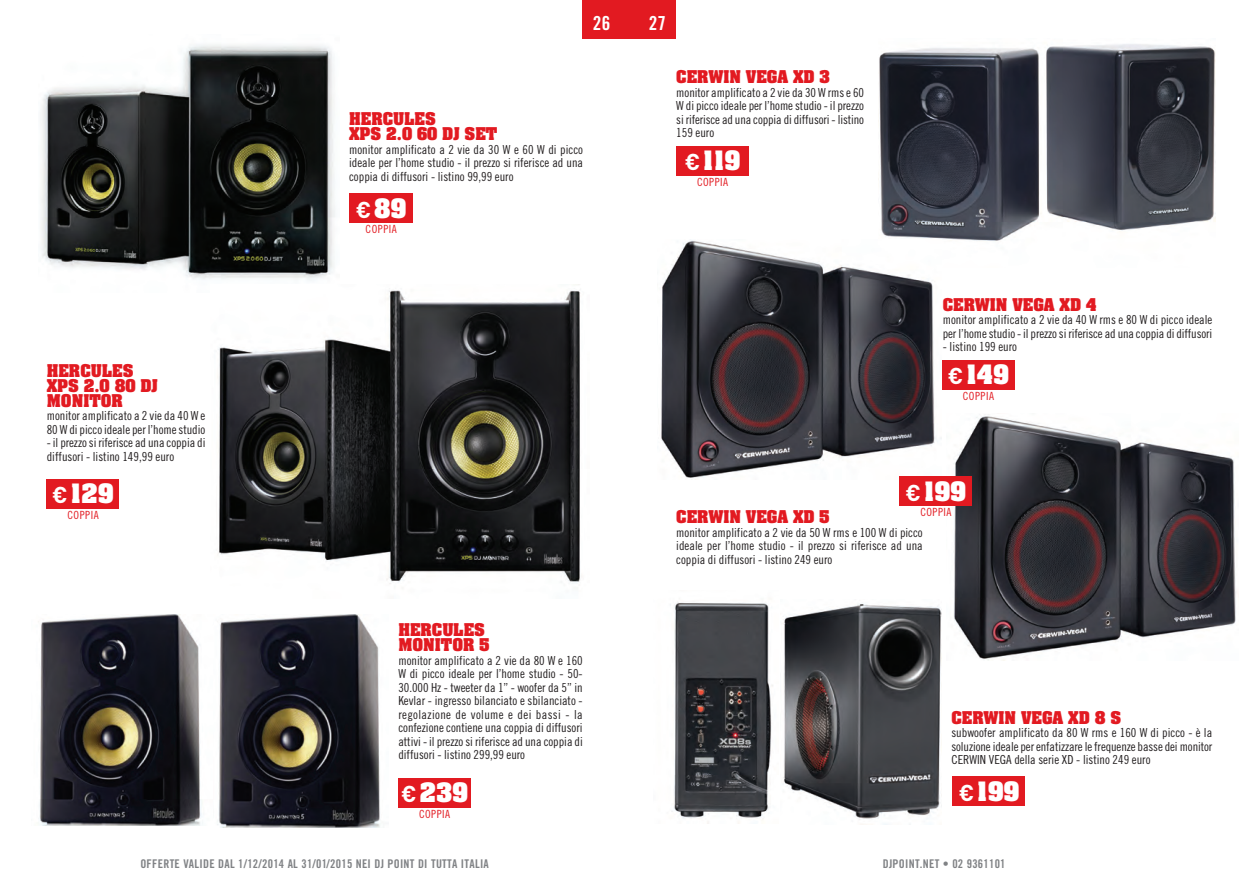
<style>
.page{position:relative;width:1259px;height:893px;background:#fff}
.page>*{position:absolute;margin:0;border:0;box-sizing:border-box;transform-origin:0 0}
.t1{font:700 22.8px "Aachen Std";letter-spacing:.015em;color:#fff}
.t2{font:19.35px "Trade Gothic LT Std Bd Cn 20";color:#fff}
.t3{font:700 15px/15px "Aachen Std";color:#e21a21}
.t4{font:12.45px/13.5px "Trade Gothic LT Std Cn 18";color:#231f20;text-align:justify}
.t5{font:12px "Trade Gothic LT Std Bd Cn 20";letter-spacing:.02em;color:#808285}
.t6{font:11.25px "Trade Gothic LT Std Cn 18";letter-spacing:.045em;color:#e21a21}
.s1{font-family:"DIN Pro"}
</style>
<div class="page">
<img style="left:38px;top:614px;width:165px;height:211px">
<img style="left:217px;top:615px;width:163px;height:212px">
<div style="left:583px;top:0;width:93px;height:38px;background:#e21a21"></div>
<img style="left:878px;top:44px;width:337px;height:197px">
<img style="left:670px;top:602px;width:103px;height:222px">
<img style="left:954px;top:414px;width:282px;height:247px">
<img style="left:41px;top:44px;width:294px;height:237px">
<img style="left:218px;top:290px;width:362px;height:294px">
<img style="left:783px;top:604px;width:158px;height:221px">
<img style="left:661px;top:239px;width:280px;height:239px">
<div style="left:47px;top:479px;width:72px;height:30px;background:#e21a21"></div>
<div style="left:349px;top:193px;width:64px;height:30px;background:#e21a21"></div>
<div style="left:676px;top:146px;width:72px;height:30px;background:#e21a21"></div>
<div style="left:952px;top:776px;width:73px;height:30px;background:#e21a21"></div>
<div style="left:899px;top:476px;width:73px;height:30px;background:#e21a21"></div>
<div style="left:942px;top:360px;width:72px;height:30px;background:#e21a21"></div>
<div style="left:398px;top:778px;width:73px;height:30px;background:#e21a21"></div>
<p class="t3" style="left:47px;top:364px;width:113px">HERCULES<br>XPS 2.0 80 DJ<br>MONITOR</p>
<p class="t4" style="left:47px;top:410px;width:160px">monitor amplificato a 2 vie da 40 W e<br>80 W di picco ideale per l’home studio</p>
<p class="t4" style="left:47px;top:437px;width:160px">- il prezzo si riferisce ad una coppia di diffusori - listino 149,99 euro</p>
<h1 class="t1" style="left:52px;top:482px;width:63px"><span class="s1">€</span>129</h1>
<p class="t6" style="left:67px;top:511px;width:33px">COPPIA</p>
<h2 class="t2" style="left:593px;top:16px;width:19px">26</h2>
<h2 class="t2" style="left:648px;top:16px;width:19px">27</h2>
<p class="t3" style="left:349px;top:113px;width:150px">HERCULES<br>XPS 2.0 60 DJ SET</p>
<p class="t4" style="left:349px;top:144px;width:235px">monitor amplificato a 2 vie da 30 W e 60 W di picco ideale per l’home studio - il prezzo si riferisce ad una coppia di diffusori - listino 99,99 euro</p>
<h1 class="t1" style="left:356px;top:196px;width:52px"><span class="s1">€</span>89</h1>
<p class="t6" style="left:365px;top:225px;width:33px">COPPIA</p>
<p class="t3" style="left:676px;top:70px;width:155px">CERWIN VEGA XD 3</p>
<p class="t4" style="left:676px;top:86px;width:189px">monitor amplificato a 2 vie da 30 W rms e 60<br>W di picco ideale per l’home studio - il prezzo si riferisce ad una coppia di diffusori - listino 159 euro</p>
<h1 class="t1" style="left:684px;top:149px;width:57px"><span class="s1">€</span>119</h1>
<p class="t6" style="left:697px;top:178px;width:33px">COPPIA</p>
<p class="t3" style="left:943px;top:298px;width:155px">CERWIN VEGA XD 4</p>
<p class="t4" style="left:943px;top:314px;width:271px">monitor amplificato a 2 vie da 40 W rms e 80 W di picco ideale per l’home studio - il prezzo si riferisce ad una coppia di diffusori</p>
<p class="t4" style="left:943px;top:341px;width:76px">- listino 199 euro</p>
<h1 class="t1" style="left:947px;top:363px;width:63px"><span class="s1">€</span>149</h1>
<p class="t6" style="left:963px;top:392px;width:33px">COPPIA</p>
<p class="t3" style="left:398px;top:624px;width:92px">HERCULES<br>MONITOR 5</p>
<p class="t4" style="left:398px;top:655px;width:186px">monitor amplificato a 2 vie da 80 W e 160<br>W di picco ideale per l’home studio - 50- 30.000 Hz - tweeter da 1” - woofer da 5” in Kevlar - ingresso bilanciato e sbilanciato - regolazione de volume e dei bassi - la confezione contiene una coppia di diffusori attivi - il prezzo si riferisce ad una coppia di diffusori - listino 299,99 euro</p>
<h1 class="t1" style="left:401px;top:781px;width:68px"><span class="s1">€</span>239</h1>
<p class="t6" style="left:419px;top:810px;width:33px">COPPIA</p>
<h1 class="t1" style="left:905px;top:479px;width:62px"><span class="s1">€</span>199</h1>
<p class="t6" style="left:920px;top:508px;width:33px">COPPIA</p>
<p class="t3" style="left:676px;top:511px;width:155px">CERWIN VEGA XD 5</p>
<p class="t4" style="left:676px;top:527px;width:248px">monitor amplificato a 2 vie da 50 W rms e 100 W di picco ideale per l’home studio - il prezzo si riferisce ad una coppia di diffusori - listino 249 euro</p>
<p class="t3" style="left:951px;top:711px;width:171px">CERWIN VEGA XD 8 S</p>
<p class="t4" style="left:951px;top:727px;width:262px">subwoofer amplificato da 80 W rms e 160 W di picco - è la soluzione ideale per enfatizzare le frequenze basse dei monitor CERWIN VEGA della serie XD - listino 249 euro</p>
<h1 class="t1" style="left:958px;top:780px;width:62px"><span class="s1">€</span>199</h1>
<p class="t5" style="left:140px;top:859px;width:350px">OFFERTE VALIDE DAL 1/12/2014 AL 31/01/2015 NEI DJ POINT DI TUTTA ITALIA</p>
<p class="t5" style="left:883px;top:859px;width:124px">DJPOINT.NET • 02 9361101</p>
</div>
